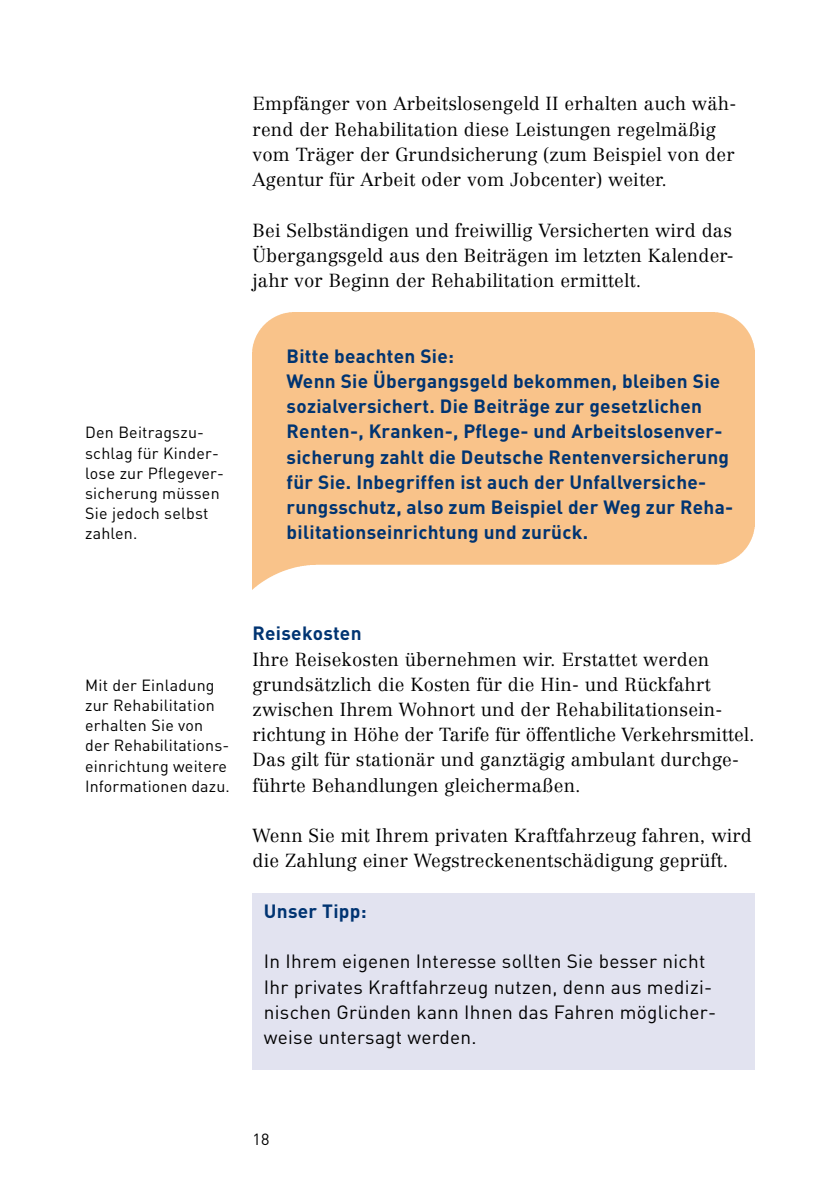
<style>
.page{position:relative;width:840px;height:1191px;background:#fff}
.page>*{position:absolute;margin:0;border:0;box-sizing:border-box;transform-origin:0 0}
.t1{font:700 19px/25.2px "DIN";letter-spacing:.015em;color:#003472}
.t2{font:19px/25.2px "DIN";letter-spacing:.015em;color:#000}
.t3{font:300 18.6px/25.2px "Centennial";letter-spacing:.01em;color:#000}
.t4{font:16px/20.2px "DIN";letter-spacing:.015em;color:#000}
</style>
<div class="page">
<div style="left:252px;top:892px;width:502px;height:177px;background:#e2e3f0"></div>
<p class="t4" style="left:85px;top:422px;width:140px">Den Beitragszu&shy;schlag für Kinder&shy;lose zur Pflegever&shy;sicherung müssen<br>Sie jedoch selbst zahlen.</p>
<p class="t3" style="left:252px;top:91px;width:485px">Empfänger von Arbeitslosengeld II erhalten auch wäh&shy;rend der Rehabilitation diese Leistungen regelmäßig vom Träger der Grundsicherung (zum Beispiel von der Agentur für Arbeit oder vom Jobcenter) weiter.</p>
<p class="t3" style="left:252px;top:217px;width:482px;text-align:justify">Bei Selbständigen und freiwillig Versicher ten wird das Übergangsgeld aus den Beiträgen im letz ten Kalender&shy;jahr vor Beginn der Rehabilita tion ermittelt.</p>
<p class="t1" style="left:286px;top:342px;width:169px">Bitte beachten Sie:</p>
<p class="t1" style="left:286px;top:367px;width:448px">Wenn Sie Übergangsgeld bekommen, bleiben Sie sozialversichert. Die Beiträge zur gesetzlichen Renten-, Kranken-, Pflege- und Arbeitslosenver&shy;sicherung zahlt die Deutsche Rentenversicherung für Sie. Inbegriffen ist auch der Unfallversiche&shy;rungsschutz, also zum Beispiel der Weg zur Reha&shy;bilitationseinrichtung und zurück.</p>
<p class="t4" style="left:85px;top:674px;width:146px">Mit der Einladung zur Rehabilitation erhalten Sie von der Rehabilitations&shy;einrichtung weitere<br>Informa tionen dazu.</p>
<h3 class="t1" style="left:252px;top:620px;width:110px">Reisekosten</h3>
<p class="t3" style="left:252px;top:646px;width:503px">Ihre Reisekosten übernehmen wir. Erstattet werden grundsätzlich die Kosten für die Hin- und Rückfahrt zwischen Ihrem Wohnort und der Rehabilitationsein&shy;richtung in Höhe der Tarife für öffentliche Verkehrsmittel.<br>Das gilt für stationär und ganz tägig ambulant durchge&shy;führte Behandlungen gleicher maßen.</p>
<p class="t3" style="left:252px;top:823px;width:500px">Wenn Sie mit Ihrem privaten Kraftfahrzeug fahren, wird die Zahlung einer Wegstreckenentschädigung geprüft.</p>
<h3 class="t1" style="left:264px;top:897px;width:104px">Unser Tipp:</h3>
<p class="t2" style="left:264px;top:948px;width:453px">In Ihrem eigenen Interesse sollten Sie besser nicht Ihr privates Kraftfahrzeug nutzen, denn aus medizi&shy;nischen Gründen kann Ihnen das Fahren möglicher&shy;weise untersagt werden.</p>
<p class="t4" style="left:252px;top:1128px;width:18px">18</p>
</div>
